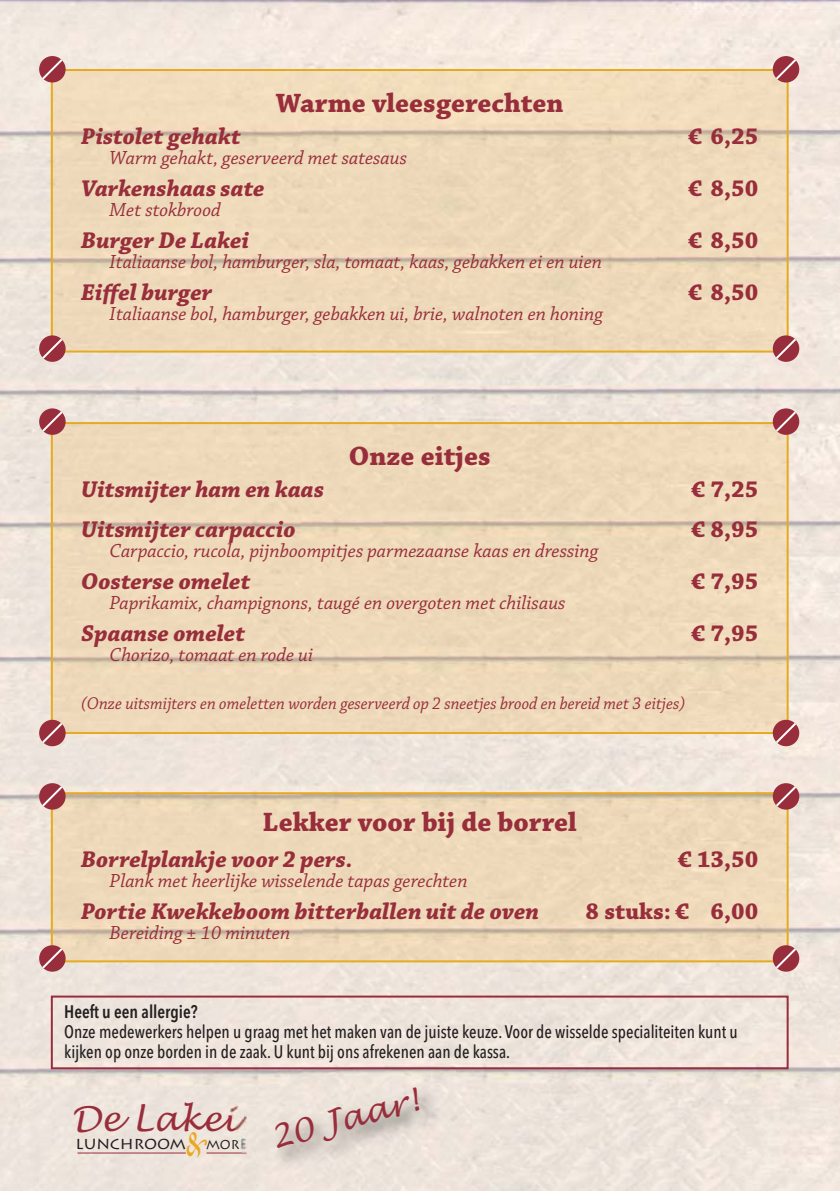
<style>
.page{position:relative;width:840px;height:1191px;background:#fff}
.page>*{position:absolute;margin:0;border:0;box-sizing:border-box;transform-origin:0 0}
.t1{font:italic 34px "Lucida Handwriting";color:#982e3b}
.t2{font:italic 32px "Lucida Handwriting";color:#982e3b}
.t3{font:700 28px "Chaparral Pro";color:#982e3b}
.t4{font:italic 700 24px "Chaparral Pro";color:#982e3b}
.t5{font:700 24px "Chaparral Pro";color:#982e3b}
.t6{font:italic 20px "Chaparral Pro";color:#982e3b}
.t7{font:500 18px/20px "Avenir Next Condensed";color:#231f20;scale:.95 1}
.t8{font:italic 18px "Chaparral Pro";color:#982e3b;scale:.95 1}
.t9{font:600 18px "Avenir Next Condensed";color:#231f20;scale:.95 1}
.t10{font:17px "Lithos Pro";color:#231f20}
.t11{font:12.8px "Lithos Pro";color:#231f20}
.s1{font-family:"Matura MT Script Capitals";font-size:31.2px;color:#eba720}
</style>
<div class="page">
<img style="left:0;top:0;width:839px;height:1191px">
<hr style="left:77px;top:1152px;width:109px;height:1px;background:#982e3b">
<hr style="left:206px;top:1152px;width:40px;height:1px;background:#982e3b">
<img style="left:228px;top:1041px;width:253px;height:150px">
<img style="left:228px;top:1101px;width:19px;height:63px">
<img style="left:54px;top:72px;width:731px;height:277px">
<div style="left:51px;top:69px;width:737px;height:283px;border:2px solid #e5ab20"></div>
<div style="left:54px;top:425px;width:731px;height:306px;background:#eed9ba"></div>
<div style="left:51px;top:422px;width:737px;height:312px;border:2px solid #e5ab20"></div>
<img style="left:54px;top:795px;width:731px;height:164px">
<div style="left:51px;top:792px;width:737px;height:170px;border:2px solid #e5ab20"></div>
<div style="left:51px;top:995px;width:737px;height:74px;border:2px solid #982e3b"></div>
<svg style="left:39px;top:56px;width:27px;height:26px"></svg>
<svg style="left:40px;top:57px;width:25px;height:25px"></svg>
<svg style="left:772px;top:56px;width:26px;height:26px"></svg>
<svg style="left:773px;top:57px;width:24px;height:25px"></svg>
<svg style="left:39px;top:335px;width:27px;height:27px"></svg>
<svg style="left:40px;top:336px;width:25px;height:25px"></svg>
<svg style="left:772px;top:335px;width:26px;height:27px"></svg>
<svg style="left:773px;top:336px;width:24px;height:25px"></svg>
<svg style="left:39px;top:408px;width:27px;height:27px"></svg>
<svg style="left:40px;top:409px;width:25px;height:25px"></svg>
<svg style="left:772px;top:408px;width:26px;height:27px"></svg>
<svg style="left:773px;top:409px;width:24px;height:25px"></svg>
<svg style="left:39px;top:720px;width:27px;height:26px"></svg>
<svg style="left:40px;top:720px;width:24px;height:25px"></svg>
<svg style="left:772px;top:720px;width:26px;height:26px"></svg>
<svg style="left:773px;top:720px;width:24px;height:25px"></svg>
<svg style="left:39px;top:783px;width:27px;height:26px"></svg>
<svg style="left:40px;top:784px;width:24px;height:24px"></svg>
<svg style="left:772px;top:783px;width:26px;height:26px"></svg>
<svg style="left:773px;top:784px;width:24px;height:24px"></svg>
<svg style="left:39px;top:945px;width:27px;height:26px"></svg>
<svg style="left:40px;top:946px;width:24px;height:24px"></svg>
<svg style="left:772px;top:945px;width:26px;height:26px"></svg>
<svg style="left:773px;top:946px;width:24px;height:24px"></svg>
<h3 class="t3" style="left:276px;top:92px;width:289px">Warme vleesgerechten</h3>
<p class="t4" style="left:81px;top:127px;width:161px">Pistolet gehakt</p>
<p class="t5" style="left:688px;top:127px;width:71px">€ 6,25</p>
<p class="t6" style="left:109px;top:150px;width:299px">Warm gehakt, geserveerd met satesaus</p>
<p class="t4" style="left:81px;top:179px;width:185px">Varkenshaas sate</p>
<p class="t5" style="left:688px;top:179px;width:71px">€ 8,50</p>
<p class="t6" style="left:109px;top:202px;width:113px">Met stokbrood</p>
<p class="t4" style="left:81px;top:231px;width:169px">Burger De Lakei</p>
<p class="t5" style="left:688px;top:231px;width:71px">€ 8,50</p>
<p class="t6" style="left:109px;top:254px;width:493px">Italiaanse bol, hamburger, sla, tomaat, kaas, gebakken ei en uien</p>
<p class="t4" style="left:81px;top:283px;width:133px">Eiffel burger</p>
<p class="t5" style="left:688px;top:283px;width:71px">€ 8,50</p>
<p class="t6" style="left:109px;top:306px;width:494px">Italiaanse bol, hamburger, gebakken ui, brie, walnoten en honing</p>
<h3 class="t3" style="left:348px;top:445px;width:143px">Onze eitjes</h3>
<p class="t4" style="left:81px;top:480px;width:244px">Uitsmijter ham en kaas</p>
<p class="t5" style="left:691px;top:480px;width:68px">€ 7,25</p>
<p class="t4" style="left:81px;top:520px;width:216px">Uitsmijter carpaccio</p>
<p class="t5" style="left:691px;top:520px;width:68px">€ 8,95</p>
<p class="t6" style="left:109px;top:543px;width:490px">Carpaccio, rucola, pijnboompitjes parmezaanse kaas en dressing</p>
<p class="t4" style="left:81px;top:572px;width:171px">Oosterse omelet</p>
<p class="t5" style="left:691px;top:572px;width:68px">€ 7,95</p>
<p class="t6" style="left:109px;top:595px;width:457px">Paprikamix, champignons, taugé en overgoten met chilisaus</p>
<p class="t4" style="left:81px;top:624px;width:165px">Spaanse omelet</p>
<p class="t5" style="left:691px;top:624px;width:68px">€ 7,95</p>
<p class="t6" style="left:109px;top:647px;width:205px">Chorizo, tomaat en rode ui</p>
<p class="t8" style="left:81px;top:696px;width:636px">(Onze uitsmijters en omeletten worden geserveerd op 2 sneetjes brood en bereid met 3 eitjes)</p>
<h3 class="t3" style="left:262px;top:811px;width:315px">Lekker voor bij de borrel</h3>
<p class="t4" style="left:81px;top:850px;width:273px">Borrelplankje voor 2 pers.</p>
<p class="t5" style="left:677px;top:850px;width:82px">€ 13,50</p>
<p class="t6" style="left:109px;top:873px;width:359px">Plank met heerlijke wisselende tapas gerechten</p>
<p class="t4" style="left:81px;top:902px;width:459px">Portie Kwekkeboom bitterballen uit de oven</p>
<p class="t5" style="left:585px;top:902px;width:174px">8 stuks: € 6,00</p>
<p class="t6" style="left:109px;top:925px;width:182px">Bereiding ± 10 minuten</p>
<p class="t9" style="left:64px;top:1001px;width:142px">Heeft u een allergie?</p>
<p class="t7" style="left:64px;top:1023px;width:710px">Onze medewerkers helpen u graag met het maken van de juiste keuze. Voor de wisselde specialiteiten kunt u kĳken op onze borden in de zaak. U kunt bĳ ons afrekenen aan de kassa.</p>
<h1 class="t1" style="left:71px;top:1099px;width:167px">De Lakei</h1>
<p class="t10" style="left:75px;top:1132px;width:133px">lunchroom<span class="s1">&amp;</span></p>
<p class="t11" style="left:206px;top:1136px;width:42px">MORE</p>
<h2 class="t2" style="left:266px;top:1120px;width:153px;rotate:-15deg">20 Jaar!</h2>
</div>
